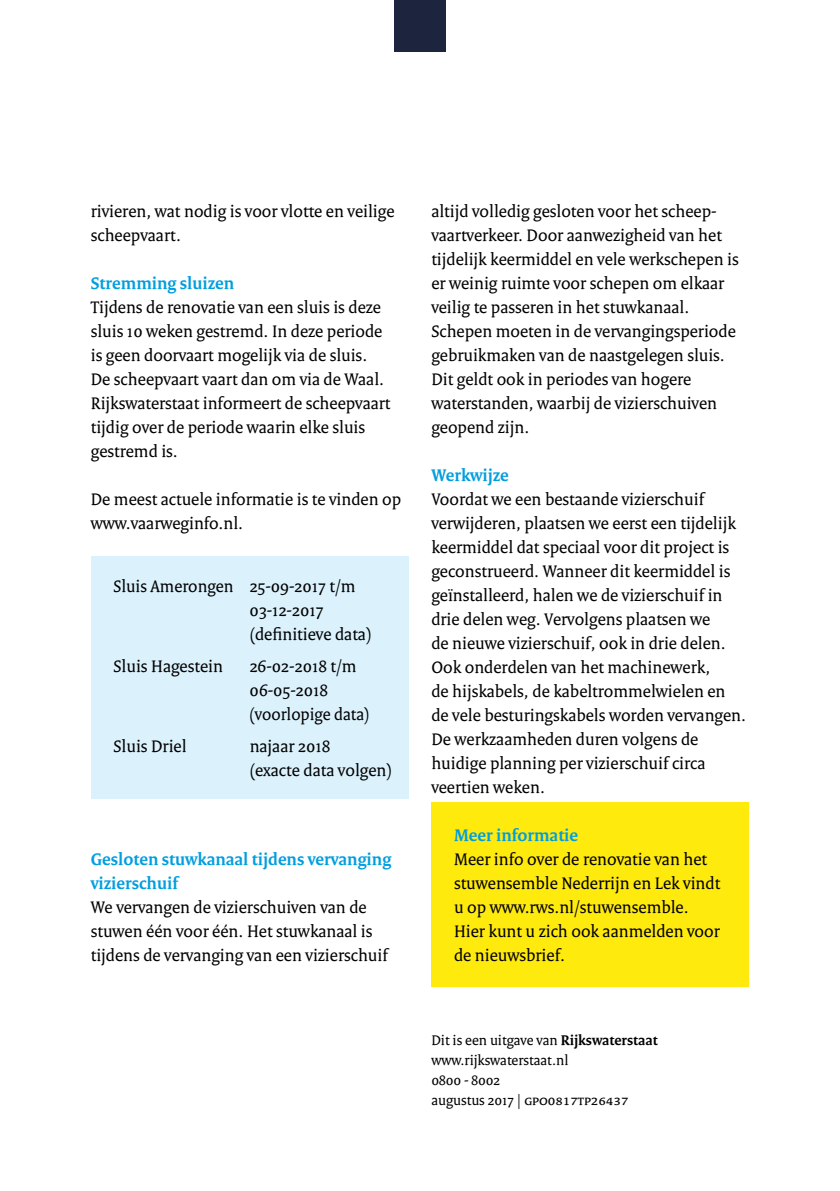
<style>
.page{position:relative;width:840px;height:1191px;background:#fff}
.page>*{position:absolute;margin:0;border:0;box-sizing:border-box;transform-origin:0 0}
._10_RO_Broodtekst{font:18px/24px "Rijksoverheid Serif";color:#000}
._24_RO_Kader_Broodte{font:18px/24px "Rijksoverheid Serif";color:#000}
._06_RO_Subalineakop{font:700 18px/24px "Rijksoverheid Serif";color:#009ede}
._24_RO_Kader_Broodte-2{font:15px/20px "Rijksoverheid Serif";color:#000}
.s1{font-weight:700}
</style>
<div class="page">
<div style="left:431px;top:802px;width:317px;height:185px;background:#ffea0e"></div>
<div style="left:91px;top:556px;width:317px;height:242px;background:#dbf1fc"></div>
<div style="left:394px;top:0;width:51px;height:52px;background:#1c243e"></div>
<p class="_10_RO_Broodtekst" style="left:91px;top:199px;width:305px">rivieren, wat nodig is voor vlotte en veilige scheepvaart.</p>
<p class="_06_RO_Subalineakop" style="left:91px;top:271px;width:145px">Stremming sluizen</p>
<p class="_10_RO_Broodtekst" style="left:91px;top:295px;width:295px">Tijdens de renovatie van een sluis is deze sluis 10 weken gestremd. In deze periode is geen doorvaart mogelijk via de sluis.<br>De scheepvaart vaart dan om via de Waal.</p>
<p class="_10_RO_Broodtekst" style="left:91px;top:391px;width:301px">Rijkswaterstaat informeert de scheepvaart tijdig over de periode waarin elke sluis gestremd is.</p>
<p class="_10_RO_Broodtekst" style="left:91px;top:487px;width:312px">De meest actuele informatie is te vinden op www.vaarweginfo.nl.</p>
<p class="_10_RO_Broodtekst" style="left:249px;top:574px;width:107px;text-indent:-136px">Sluis Amerongen 25-09-2017 t/m<br>03-12-2017</p>
<p class="_10_RO_Broodtekst" style="left:249px;top:622px;width:123px">(definitieve data)</p>
<p class="_10_RO_Broodtekst" style="left:113px;top:654px;width:111px">Sluis Hagestein</p>
<p class="_10_RO_Broodtekst" style="left:249px;top:654px;width:121px">26-02-2018 t/m<br>06-05-2018 (voorlopige data)</p>
<p class="_10_RO_Broodtekst" style="left:113px;top:734px;width:74px">Sluis Driel</p>
<p class="_10_RO_Broodtekst" style="left:249px;top:734px;width:82px">najaar 2018</p>
<p class="_10_RO_Broodtekst" style="left:249px;top:758px;width:144px">(exacte data volgen)</p>
<p class="_06_RO_Subalineakop" style="left:91px;top:847px;width:302px">Gesloten stuwkanaal tijdens vervanging vizierschuif</p>
<p class="_10_RO_Broodtekst" style="left:91px;top:895px;width:298px">We vervangen de vizierschuiven van de stuwen één voor één. Het stuwkanaal is tijdens de vervanging van een vizierschuif</p>
<p class="_10_RO_Broodtekst" style="left:431px;top:199px;width:308px">altijd volledig gesloten voor het scheep&shy;vaartverkeer. Door aanwezigheid van het tijdelijk keermiddel en vele werkschepen is er weinig ruimte voor schepen om elkaar veilig te passeren in het stuwkanaal.<br>Schepen moeten in de vervangingsperiode gebruikmaken van de naastgelegen sluis.<br>Dit geldt ook in periodes van hogere waterstanden, waarbij de vizierschuiven geopend zijn.</p>
<p class="_06_RO_Subalineakop" style="left:431px;top:463px;width:79px">Werkwijze</p>
<p class="_10_RO_Broodtekst" style="left:431px;top:487px;width:316px">Voordat we een bestaande vizierschuif verwijderen, plaatsen we eerst een tijdelijk keermiddel dat speciaal voor dit project is geconstrueerd. Wanneer dit keermiddel is geïnstalleerd, halen we de vizierschuif in drie delen weg. Vervolgens plaatsen we<br>de nieuwe vizierschuif, ook in drie delen.<br>Ook onderdelen van het machinewerk,<br>de hijskabels, de kabeltrommelwielen en de vele besturingskabels worden vervangen.<br>De werkzaamheden duren volgens de huidige planning per vizierschuif circa veertien weken.</p>
<p class="_06_RO_Subalineakop" style="left:454px;top:823px;width:126px">Meer informatie</p>
<p class="_24_RO_Kader_Broodte" style="left:454px;top:847px;width:268px">Meer info over de renovatie van het stuwensemble Nederrijn en Lek vindt u op www.rws.nl/stuwensemble.<br>Hier kunt u zich ook aanmelden voor de nieuwsbrief.</p>
<p class="_24_RO_Kader_Broodte-2" style="left:431px;top:1030px;width:228px">Dit is een uitgave van <span class="s1">Rijkswaterstaat </span>www.rijkswaterstaat.nl<br>0800 - 8002<br>augustus 2017 | gpo0817tp26437</p>
</div>
